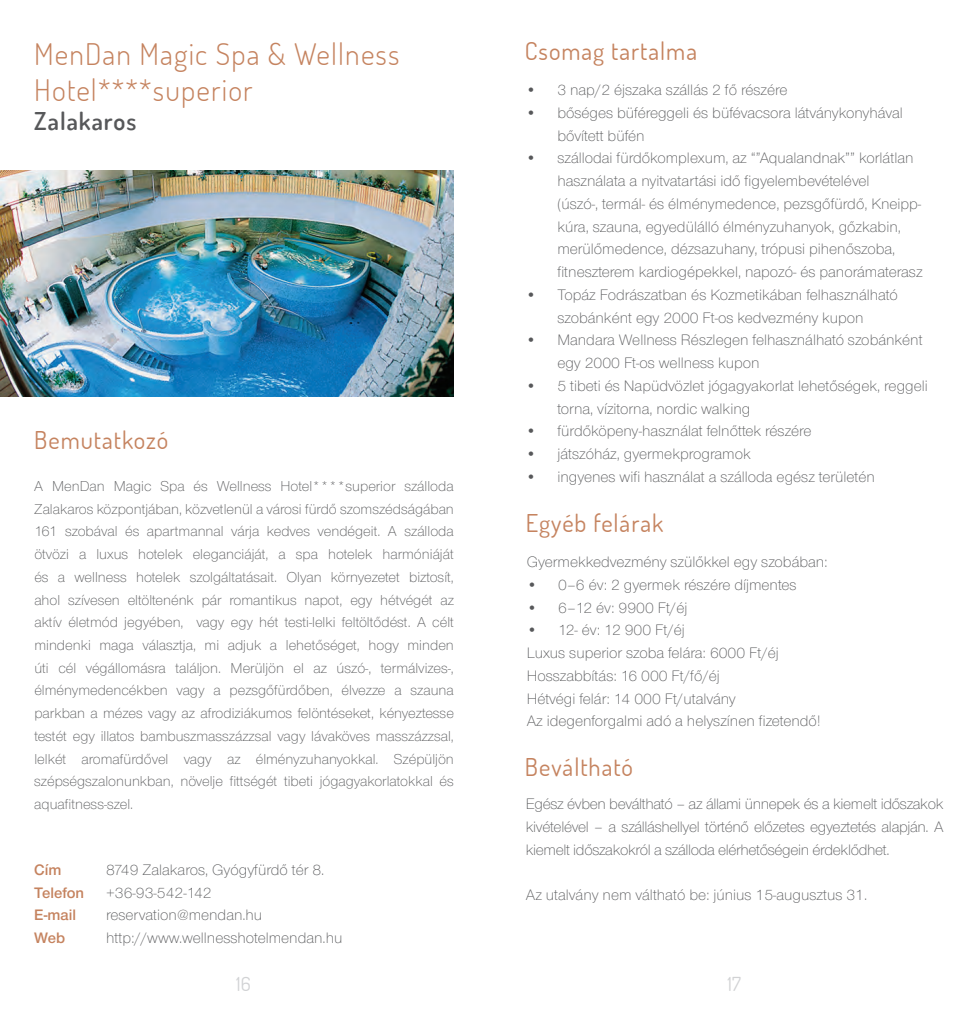
<style>
.page{position:relative;width:978px;height:1017px;background:#fff}
.page>*{position:absolute;margin:0;border:0;box-sizing:border-box;transform-origin:0 0}
.t1{font:300 29.75px/35.7px "Dosis";letter-spacing:.04em;color:#c5835f}
.t2{font:24.5px "Dosis";letter-spacing:.04em;color:#c5835f}
.t3{font:600 24.5px "Dosis";letter-spacing:.04em;color:#57585a}
.t4{font:19.25px "Dosis";color:#d1d2d4}
.t5{font:300 15.75px/22.8px "Nimbus Sans Novus TOT";color:#57585a}
.t6{font:15.75px/22.8px "Nimbus Sans Novus TOT Sem Bol";color:#c5835f}
.t7{font:300 14.88px/22.8px "Nimbus Sans Novus TOT";color:#57585a;text-align:justify}
</style>
<div class="page">
<img style="left:0;top:171px;width:453px;height:226px">
<h1 class="t1" style="left:34px;top:36px;width:366px">MenDan Magic Spa &amp; Wellness<br>Hotel****superior</h1>
<h2 class="t3" style="left:34px;top:105px;width:103px">Zalakaros</h2>
<h2 class="t2" style="left:34px;top:423px;width:135px">Bemutatkozó</h2>
<p class="t7" style="left:34px;top:475px;width:421px">A MenDan Magic Spa és Wellness Hotel****superior szálloda Zalakaros központjában, közvetlenül a városi fürdő szomszédságában 161 szobával és apartmannal várja kedves vendégeit. A szálloda ötvözi a luxus hotelek eleganciáját, a spa hotelek harmóniáját és a wellness hotelek szolgáltatásait. Olyan környezetet biztosít, ahol szívesen eltöltenénk pár romantikus napot, egy hétvégét az aktív életmód jegyében, vagy egy hét testi-lelki feltöltődést. A célt mindenki maga választja, mi adjuk a lehetőséget, hogy minden úti cél végállomásra találjon. Merüljön el az úszó-, termálvizes-, élménymedencékben vagy a pezsgőfürdőben, élvezze a szauna parkban a mézes vagy az afrodiziákumos felöntéseket, kényeztesse testét egy illatos bambuszmasszázzsal vagy lávaköves masszázzsal, lelkét aromafürdővel vagy az élményzuhanyokkal. Szépüljön szépségszalonunkban, növelje fittségét tibeti jógagyakorlatokkal és aquafitness-szel.</p>
<p class="t6" style="left:34px;top:858px;width:51px">Cím<br>Telefon<br>E-mail<br>Web</p>
<p class="t5" style="left:106px;top:858px;width:238px">8749 Zalakaros, Gyógyfürdő tér 8. +36-93-542-142 reservation@mendan.hu http://www.wellnesshotelmendan.hu</p>
<p class="t4" style="left:236px;top:971px;width:16px">16</p>
<h2 class="t2" style="left:525px;top:35px;width:173px">Csomag tartalma</h2>
<p class="t5" style="left:525px;top:79px;width:263px">• 3 nap/2 éjszaka szállás 2 fő részére</p>
<p class="t5" style="left:557px;top:101px;width:347px;text-indent:-32px">• bőséges büféreggeli és büfévacsora látványkonyhával bővített büfén</p>
<p class="t5" style="left:557px;top:147px;width:366px;text-indent:-32px">• szállodai fürdőkomplexum, az “”Aqualandnak”” korlátlan használata a nyitvatartási idő figyelembevételével<br>(úszó-, termál- és élménymedence, pezsgőfürdő, Kneipp&shy;kúra, szauna, egyedülálló élményzuhanyok, gőzkabin, merülőmedence, dézsazuhany, trópusi pihenőszoba, fitneszterem kardiogépekkel, napozó- és panorámaterasz</p>
<p class="t5" style="left:525px;top:283px;width:373px;text-align:center">• Topáz Fodrászatban és Kozmetikában felhasználható szobánként egy 2000 Ft-os kedvezmény kupon</p>
<p class="t5" style="left:557px;top:329px;width:366px;text-indent:-32px">• Mandara Wellness Részlegen felhasználható szobánként egy 2000 Ft-os wellness kupon</p>
<p class="t5" style="left:557px;top:374px;width:372px;text-indent:-32px">• 5 tibeti és Napüdvözlet jógagyakorlat lehetőségek, reggeli torna, vízitorna, nordic walking</p>
<p class="t5" style="left:525px;top:420px;width:287px">• fürdőköpeny-használat felnőttek részére</p>
<p class="t5" style="left:525px;top:443px;width:226px">• játszóház, gyermekprogramok</p>
<p class="t5" style="left:525px;top:465px;width:350px">• ingyenes wifi használat a szálloda egész területén</p>
<h2 class="t2" style="left:525px;top:507px;width:139px">Egyéb felárak</h2>
<p class="t5" style="left:526px;top:551px;width:302px">Gyermekkedvezmény szülőkkel egy szobában:</p>
<p class="t5" style="left:526px;top:573px;width:271px">• 0–6 év: 2 gyermek részére díjmentes</p>
<p class="t5" style="left:526px;top:596px;width:162px">• 6–12 év: 9900 Ft/éj</p>
<p class="t5" style="left:526px;top:619px;width:295px">• 12- év: 12 900 Ft/éj<br>Luxus superior szoba felára: 6000 Ft/éj Hosszabbítás: 16 000 Ft/fő/éj<br>Hétvégi felár: 14 000 Ft/utalvány<br>Az idegenforgalmi adó a helyszínen fizetendő!</p>
<h2 class="t2" style="left:525px;top:751px;width:109px">Beváltható</h2>
<p class="t5" style="left:525px;top:793px;width:419px;text-align:justify">Egész évben beváltható – az állami ünnepek és a kiemelt időszakok kivételével – a szálláshellyel történő előzetes egyeztetés alapján. A kiemelt időszakokról a szálloda elérhetőségein érdeklődhet.</p>
<p class="t5" style="left:525px;top:884px;width:343px">Az utalvány nem váltható be: június 15-augusztus 31.</p>
<p class="t4" style="left:727px;top:971px;width:15px">17</p>
</div>
